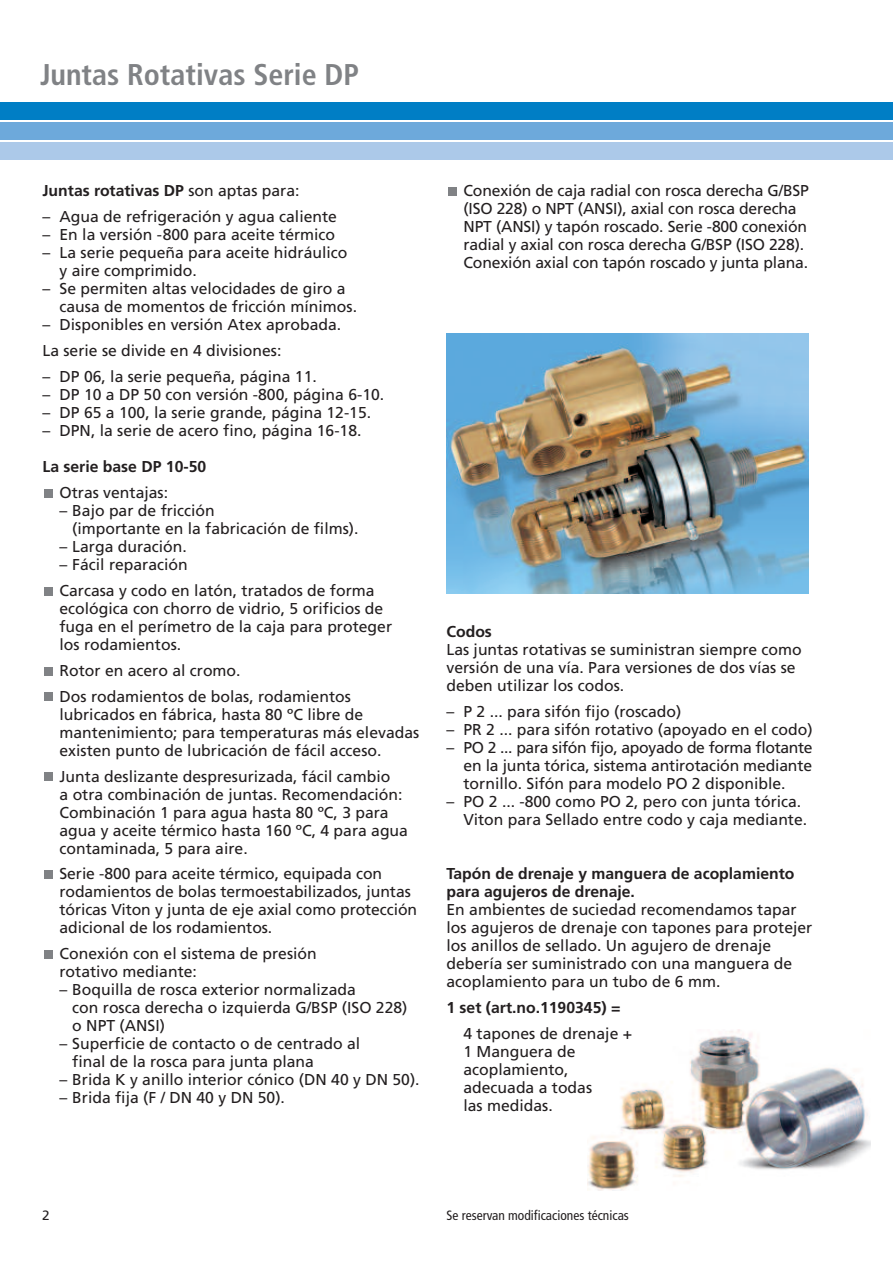
<style>
.page{position:relative;width:893px;height:1263px;background:#fff}
.page>*{position:absolute;margin:0;border:0;box-sizing:border-box;transform-origin:0 0}
.t1{font:700 condensed 30px "Frutiger";color:#808285}
.t2{font:15.75px/18px "Frutiger";color:#231f20}
.t3{font:700 15.75px/18px "Frutiger";color:#231f20}
.t4{font:condensed 13.5px "Frutiger";color:#231f20}
.t5{font:13.5px "Frutiger";color:#231f20}
.s1{font-weight:400}
</style>
<div class="page">
<img style="left:587px;top:1029px;width:283px;height:161px">
<img style="left:447px;top:334px;width:361px;height:259px">
<div style="left:0;top:102px;width:893px;height:18px;background:#007ec5"></div>
<div style="left:0;top:122px;width:893px;height:18px;background:#6da9db"></div>
<div style="left:0;top:142px;width:893px;height:18px;background:#acc9e9"></div>
<div style="left:44px;top:489px;width:9px;height:9px;background:#808285"></div>
<div style="left:44px;top:950px;width:9px;height:9px;background:#808285"></div>
<div style="left:44px;top:870px;width:9px;height:9px;background:#808285"></div>
<div style="left:44px;top:772px;width:9px;height:9px;background:#808285"></div>
<div style="left:44px;top:692px;width:9px;height:9px;background:#808285"></div>
<div style="left:44px;top:666px;width:9px;height:9px;background:#808285"></div>
<div style="left:44px;top:587px;width:9px;height:8px;background:#808285"></div>
<div style="left:448px;top:187px;width:9px;height:9px;background:#808285"></div>
<h1 class="t1" style="left:40px;top:63px;width:320px">Juntas Rotativas Serie DP</h1>
<p class="t3" style="left:43px;top:182px;width:259px">Juntas rotativas DP <span class="s1">son aptas para:</span></p>
<p class="t2" style="left:43px;top:208px;width:296px">– Agua de refrigeración y agua caliente</p>
<p class="t2" style="left:43px;top:226px;width:294px">– En la versión -800 para aceite térmico</p>
<p class="t2" style="left:60px;top:244px;width:289px;text-indent:-17px">– La serie pequeña para aceite hidráulico y aire comprimido.</p>
<p class="t2" style="left:60px;top:280px;width:299px;text-indent:-17px">– Se permiten altas velocidades de giro a causa de momentos de fricción mínimos.</p>
<p class="t2" style="left:43px;top:312px;width:300px;line-height:26px">– Disponibles en versión Atex aprobada.<br>La serie se divide en 4 divisiones:</p>
<p class="t2" style="left:43px;top:368px;width:276px">– DP 06, la serie pequeña, página 11.</p>
<p class="t2" style="left:43px;top:386px;width:343px">– DP 10 a DP 50 con versión -800, página 6-10.</p>
<p class="t2" style="left:43px;top:404px;width:330px">– DP 65 a 100, la serie grande, página 12-15.</p>
<p class="t2" style="left:43px;top:422px;width:320px">– DPN, la serie de acero fino, página 16-18.</p>
<p class="t3" style="left:43px;top:458px;width:165px">La serie base DP 10-50</p>
<p class="t2" style="left:60px;top:484px;width:110px">Otras ventajas:</p>
<p class="t2" style="left:72px;top:502px;width:288px;text-indent:-13px">– Bajo par de fricción<br>(importante en la fabricación de films).</p>
<p class="t2" style="left:60px;top:538px;width:129px">– Larga duración.</p>
<p class="t2" style="left:60px;top:552px;width:317px;line-height:26px">– Fácil reparación<br>Carcasa y codo en latón, tratados de forma</p>
<p class="t2" style="left:60px;top:600px;width:334px">ecológica con chorro de vidrio, 5 orificios de fuga en el perímetro de la caja para proteger los rodamientos.</p>
<p class="t2" style="left:60px;top:658px;width:293px;line-height:26px">Rotor en acero al cromo.<br>Dos rodamientos de bolas, rodamientos</p>
<p class="t2" style="left:60px;top:706px;width:361px">lubricados en fábrica, hasta 80 ºC libre de mantenimiento; para temperaturas más elevadas existen punto de lubricación de fácil acceso.</p>
<p class="t2" style="left:60px;top:768px;width:350px">Junta deslizante despresurizada, fácil cambio<br>a otra combinación de juntas. Recomendación:<br>Combinación 1 para agua hasta 80 ºC, 3 para agua y aceite térmico hasta 160 ºC, 4 para agua contaminada, 5 para aire.</p>
<p class="t2" style="left:60px;top:866px;width:359px">Serie -800 para aceite térmico, equipada con rodamientos de bolas termoestabilizados, juntas tóricas Viton y junta de eje axial como protección adicional de los rodamientos.</p>
<p class="t2" style="left:60px;top:946px;width:259px">Conexión con el sistema de presión rotativo mediante:</p>
<p class="t2" style="left:72px;top:982px;width:337px;text-indent:-13px">– Boquilla de rosca exterior normalizada<br>con rosca derecha o izquierda G/BSP (ISO 228) o NPT (ANSI)</p>
<p class="t2" style="left:72px;top:1036px;width:289px;text-indent:-13px">– Superficie de contacto o de centrado al final de la rosca para junta plana</p>
<p class="t2" style="left:60px;top:1072px;width:362px">– Brida K y anillo interior cónico (DN 40 y DN 50).</p>
<p class="t2" style="left:60px;top:1090px;width:227px">– Brida fija (F / DN 40 y DN 50).</p>
<p class="t2" style="left:463px;top:182px;width:347px">Conexión de caja radial con rosca derecha G/BSP (ISO 228) o NPT (ANSI), axial con rosca derecha NPT (ANSI) y tapón roscado. Serie -800 conexión radial y axial con rosca derecha G/BSP (ISO 228).<br>Conexión axial con tapón roscado y junta plana.</p>
<p class="t3" style="left:446px;top:624px;width:47px">Codos</p>
<p class="t2" style="left:446px;top:642px;width:357px">Las juntas rotativas se suministran siempre como versión de una vía. Para versiones de dos vías se deben utilizar los codos.</p>
<p class="t2" style="left:446px;top:704px;width:236px">– P 2 ... para sifón fijo (roscado)</p>
<p class="t2" style="left:446px;top:722px;width:368px">– PR 2 ... para sifón rotativo (apoyado en el codo)</p>
<p class="t2" style="left:463px;top:740px;width:351px;text-align:justify;text-indent:-17px">– PO 2 ... para sifón fijo, apoyado de forma flotante en la junta tórica, sistema antirotación mediante tornillo. Sifón para modelo PO 2 disponible.</p>
<p class="t2" style="left:463px;top:794px;width:345px;text-indent:-17px">– PO 2 ... -800 como PO 2, pero con junta tórica.<br>Viton para Sellado entre codo y caja mediante.</p>
<p class="t3" style="left:446px;top:866px;width:350px">Tapón de drenaje y manguera de acoplamiento para agujeros de drenaje.</p>
<p class="t2" style="left:446px;top:902px;width:367px">En ambientes de suciedad recomendamos tapar los agujeros de drenaje con tapones para protejer los anillos de sellado. Un agujero de drenaje debería ser suministrado con una manguera de acoplamiento para un tubo de 6 mm.</p>
<p class="t3" style="left:446px;top:1000px;width:176px">1 set (art.no.1190345) =</p>
<p class="t2" style="left:463px;top:1026px;width:170px">4 tapones de drenaje +<br>1 Manguera de acoplamiento, adecuada a todas<br>las medidas.</p>
<p class="t5" style="left:42px;top:1210px;width:9px">2</p>
<p class="t4" style="left:446px;top:1210px;width:184px">Se reservan modificaciones técnicas</p>
</div>
